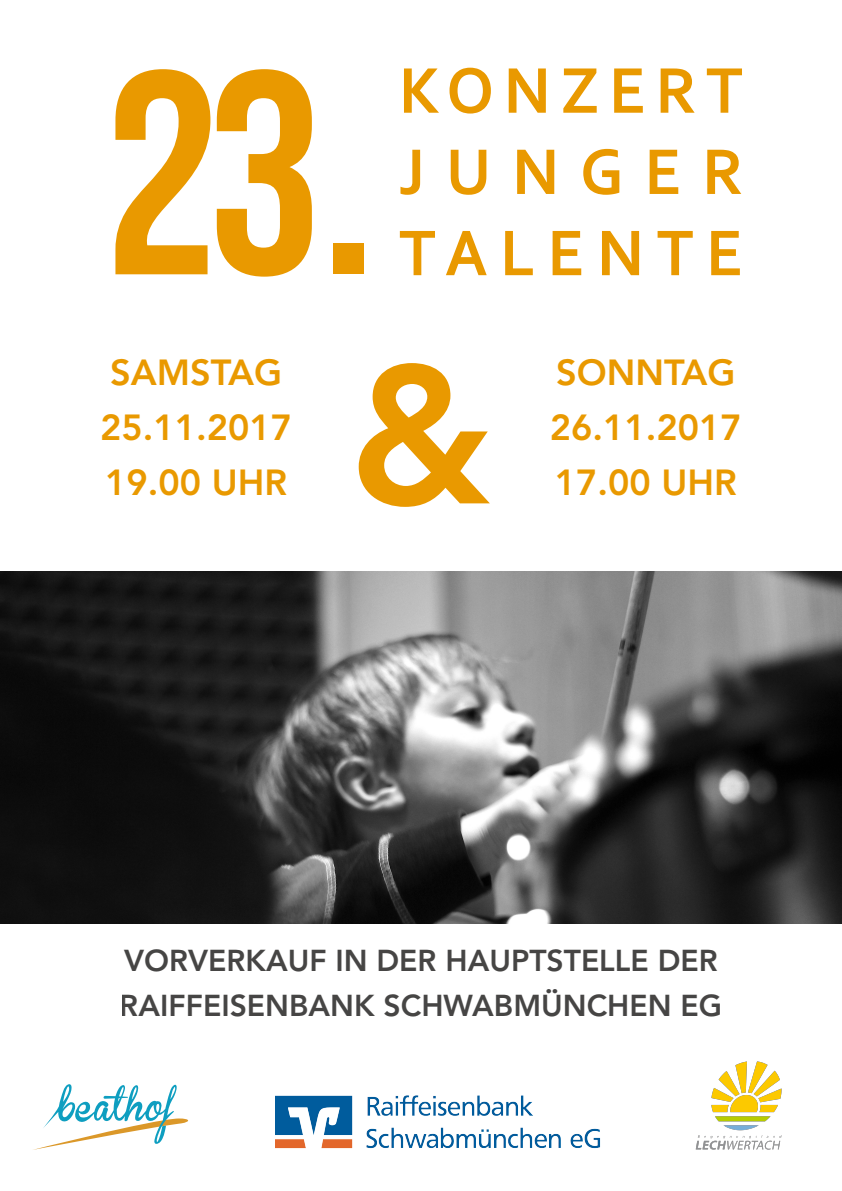
<style>
.page{position:relative;width:842px;height:1191px;background:#fff}
.page>*{position:absolute;margin:0;border:0;box-sizing:border-box;transform-origin:0 0}
.t1{font:289.6px "Bebas Neue";color:#e99900}
.t2{font:800 193.2px "Avenir LT Std";color:#e99900}
.t3{font:700 67.7px/81.2px "Corbel";letter-spacing:.15em;color:#e99900;scale:.96 1}
.t4{font:700 67.7px "Corbel";letter-spacing:.19em;color:#e99900;scale:.96 1}
.t5{font:800 36px "Avenir LT Std";color:#e99900}
.t6{font:800 30px/45px "Avenir LT Std";color:#31302f}
</style>
<div class="page">
<img style="left:0;top:571px;width:842px;height:352px">
<img style="left:275px;top:1095px;width:326px;height:54px">
<img style="left:695px;top:1061px;width:87px;height:89px">
<svg style="left:33px;top:1084px;width:156px;height:66px"></svg>
<p class="t1" style="left:104px;top:15px;width:273px">23.</p>
<p class="t3" style="left:399px;top:48px;width:360px">KONZERT<br>JUNGER</p>
<p class="t4" style="left:399px;top:211px;width:360px">TALENTE</p>
<p class="t5" style="left:110px;top:351px;width:174px">SAMSTAG</p>
<p class="t5" style="left:100px;top:406px;width:193px">25.11.2017</p>
<p class="t5" style="left:105px;top:461px;width:183px">19.00 UHR</p>
<p class="t2" style="left:349px;top:322px;width:145px">&amp;</p>
<p class="t5" style="left:556px;top:351px;width:181px">SONNTAG</p>
<p class="t5" style="left:550px;top:406px;width:193px">26.11.2017</p>
<p class="t5" style="left:555px;top:461px;width:183px">17.00 UHR</p>
<p class="t6" style="left:120px;top:938px;width:604px">VORVERKAUF IN DER HAUPTSTELLE DER<br>RAIFFEISENBANK SCHWABMÜNCHEN EG</p>
</div>
